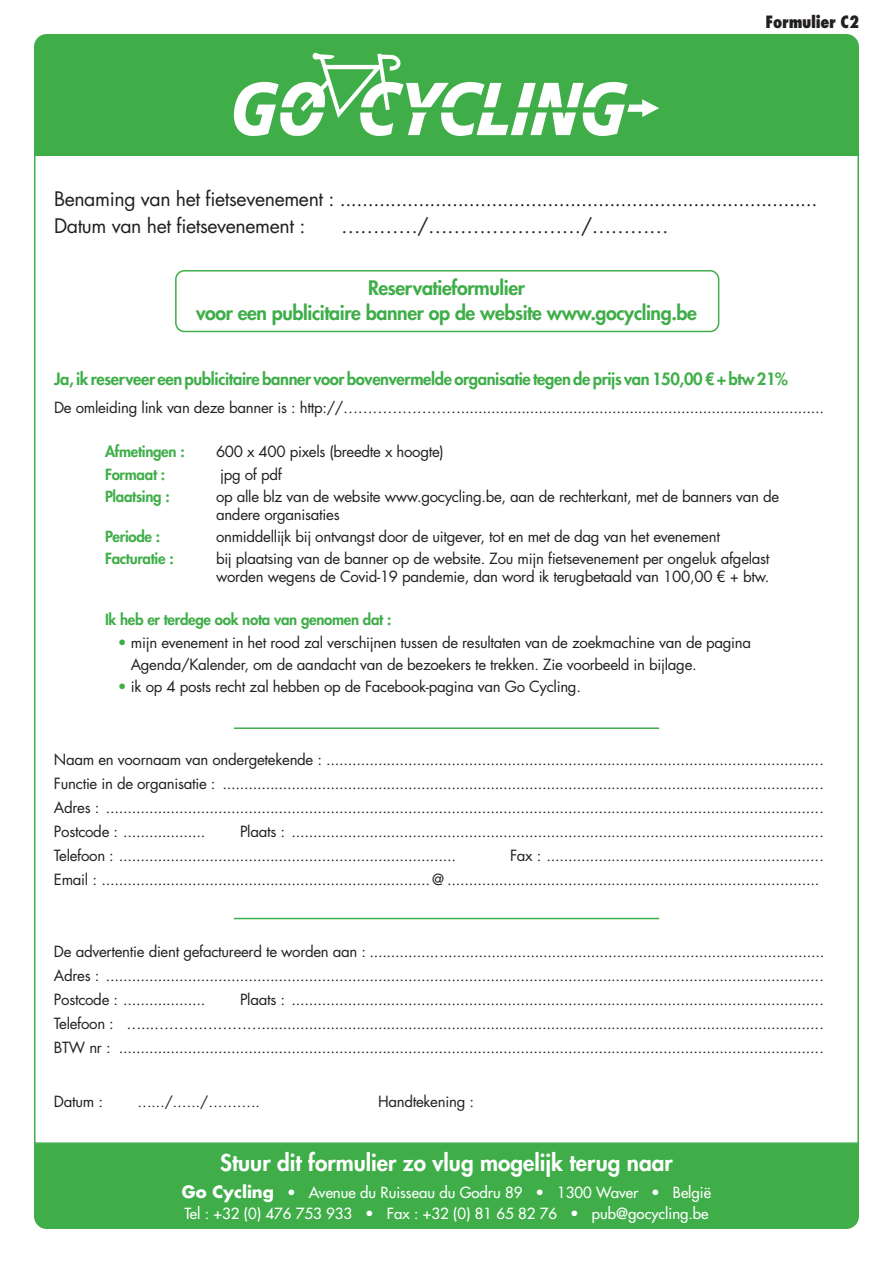
<style>
.page{position:relative;width:893px;height:1263px;background:#fff}
.page>*{position:absolute;margin:0;border:0;box-sizing:border-box;transform-origin:0 0}
.t1{font:800 22.5px "Futura Std";color:#fff}
.t2{font:19.5px/26.4px "Futura Std";letter-spacing:-.02em;color:#231f20}
.t3{font:800 19.5px/25.8px "Futura Std";letter-spacing:-.02em;color:#3fae49;text-align:center}
.t4{font:800 16.5px "Futura Std";letter-spacing:-.02em;color:#3fae49}
.t5{font:800 condensed 16.5px "Futura Std";letter-spacing:-.02em;color:#231f20}
.t6{font:15px/24px "Futura Std";letter-spacing:-.02em;color:#231f20}
.t7{font:500 15px/21px "Futura Std";color:#fff}
.t8{font:800 15px "Futura Std";letter-spacing:-.02em;color:#3fae49}
.t9{font:14.25px "Futura Std";color:#231f20}
.s1{color:#3fae49}
.s2{font-weight:700;font-size:16.5px}
</style>
<div class="page">
<div style="left:175px;top:270px;width:544px;height:62px;border:2px solid #3fae49;border-radius:9px"></div>
<div style="left:34px;top:1144px;width:825px;height:85px;background:#3fae49"></div>
<div style="left:34px;top:147px;width:825px;height:9px;background:#3fae49"></div>
<div style="left:34px;top:34px;width:825px;height:113px;background:#3fae49"></div>
<svg style="left:234px;top:53px;width:425px;height:83px"></svg>
<hr style="left:234px;top:918px;width:425px;height:1px;background:#3fae49">
<hr style="left:234px;top:727px;width:425px;height:2px;background:#3fae49">
<p class="t5" style="left:766px;top:11px;width:95px">Formulier C2</p>
<h2 class="t2" style="left:54px;top:186px;width:765px">Benaming van het fietsevenement : .....................................................................................<br>Datum van het fietsevenement :</h2>
<h2 class="t2" style="left:341px;top:213px;width:329px">…………/……………………/…………</h2>
<h2 class="t3" style="left:196px;top:274px;width:502px">Reservatieformulier<br>voor een publicitaire banner op de website www.gocycling.be</h2>
<p class="t4" style="left:54px;top:368px;width:735px">Ja, ik reserveer een publicitaire banner voor bovenvermelde organisatie tegen de prijs van 150,00 € + btw 21%</p>
<p class="t6" style="left:54px;top:396px;width:771px">De omleiding link van deze banner is : http://……………………....................................................................................</p>
<p class="t8" style="left:105px;top:442px;width:81px">Afmetingen :</p>
<p class="t6" style="left:216px;top:440px;width:229px">600 x 400 pixels (breedte x hoogte)</p>
<p class="t8" style="left:105px;top:465px;width:62px">Formaat :</p>
<p class="t6" style="left:220px;top:462px;width:63px">jpg of pdf</p>
<p class="t8" style="left:105px;top:487px;width:66px">Plaatsing :</p>
<p class="t6" style="left:216px;top:488px;width:565px;line-height:18px">op alle blz van de website www.gocycling.be, aan de rechterkant, met de banners van de andere organisaties</p>
<p class="t8" style="left:105px;top:527px;width:57px">Periode :</p>
<p class="t6" style="left:216px;top:525px;width:505px">onmiddellijk bij ontvangst door de uitgever, tot en met de dag van het evenement</p>
<p class="t8" style="left:105px;top:549px;width:70px">Facturatie :</p>
<p class="t6" style="left:216px;top:550px;width:555px;line-height:18px">bij plaatsing van de banner op de website. Zou mijn fietsevenement per ongeluk afgelast worden wegens de Covid-19 pandemie, dan word ik terugbetaald van 100,00 € + btw.</p>
<p class="t8" style="left:105px;top:610px;width:288px">Ik heb er terdege ook nota van genomen dat :</p>
<p class="t6" style="left:131px;top:631px;width:622px;line-height:22.2px;text-indent:-13px"><span class="s1">•</span> mijn evenement in het rood zal verschijnen tussen de resultaten van de zoekmachine van de pagina<br>Agenda/Kalender, om de aandacht van de bezoekers te trekken. Zie voorbeeld in bijlage.</p>
<p class="t6" style="left:118px;top:675px;width:465px"><span class="s1">•</span> ik op 4 posts recht zal hebben op de Facebook-pagina van Go Cycling.</p>
<p class="t6" style="left:54px;top:748px;width:771px;text-align:justify">Naam en voornaam van ondergetekende : ...................................................................................................................<br>Functie in de organisatie : ...........................................................................................................................................<br>Adres : ......................................................................................................................................................................<br>Postcode : ...................</p>
<p class="t6" style="left:54px;top:820px;width:771px;text-indent:186px">Plaats : ...........................................................................................................................<br>Telefoon : ..............................................................................</p>
<p class="t6" style="left:54px;top:844px;width:771px;text-indent:456px">Fax : ................................................................<br>Email : ............................................................................ @ ......................................................................................</p>
<p class="t6" style="left:54px;top:939px;width:772px;text-align:justify">De advertentie dient gefactureerd te worden aan : .........................................................................................................<br>Adres : ......................................................................................................................................................................<br>Postcode : ...................</p>
<p class="t6" style="left:54px;top:988px;width:771px;text-align:justify;text-indent:186px">Plaats : ...........................................................................................................................<br>Telefoon : …...……….…………..................................................................................................................................<br>BTW nr : ...................................................................................................................................................................</p>
<p class="t6" style="left:54px;top:1090px;width:51px">Datum :</p>
<p class="t9" style="left:137px;top:1093px;width:124px">….../.…../………..</p>
<p class="t6" style="left:378px;top:1090px;width:97px">Handtekening :</p>
<h1 class="t1" style="left:220px;top:1148px;width:454px">Stuur dit formulier zo vlug mogelijk terug naar</h1>
<p class="t7" style="left:182px;top:1182px;width:531px"><span class="s2">Go Cycling</span> • Avenue du Ruisseau du Godru 89 • 1300 Waver • België<br>Tel : +32 (0) 476 753 933 • Fax : +32 (0) 81 65 82 76 • pub@gocycling.be</p>
</div>
